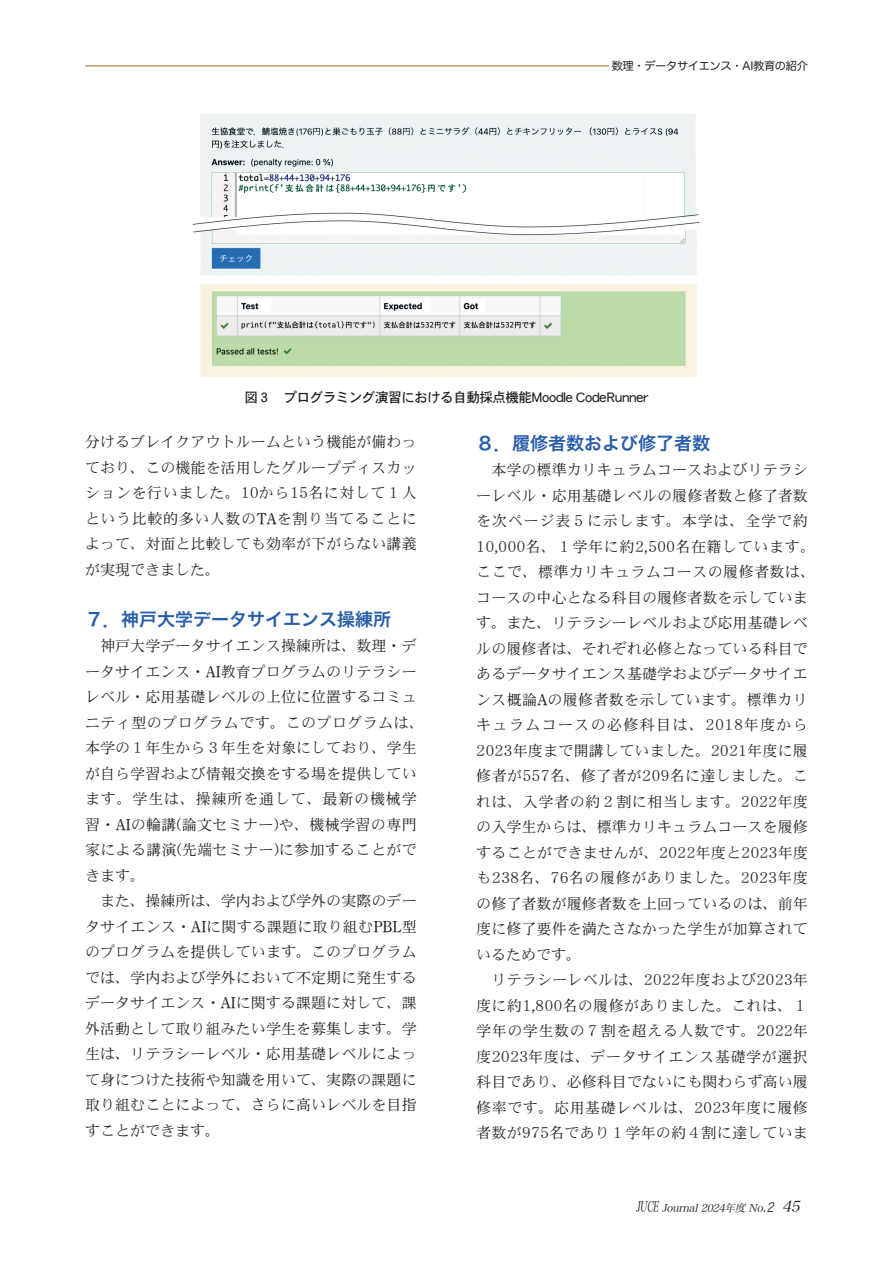
<style>
.page{position:relative;width:893px;height:1263px;background:#fff}
.page>*{position:absolute;margin:0;border:0;box-sizing:border-box;transform-origin:0 0}
.t1{font:18px "Hira Kaku Pro W6";color:#275caa}
.t2{font:15px/25.5px "DFHS Mincho W3 MP RKSJ H";letter-spacing:.005em;color:#231f20;text-align:justify}
.t3{font:13.5px "Heisei Kaku Gothic W5";letter-spacing:-.035em;color:#231f20}
.t4{font:11.25px "Hira Maru Pro W4";letter-spacing:-.035em;color:#231f20}
.t5{font:italic 10.5px "Hira Min Pro W3";color:#231f20}
.s1{font-family:"Century Oldstyle Roman"}
.s2{font-style:normal;font-size:14.4px}
.s3{font-family:"Hira Kaku Pro W3";font-size:12.6px}
.s4{font-size:15px}
</style>
<div class="page">
<hr style="left:85px;top:66px;width:723px;height:1px;background:#a96520">
<div style="left:610px;top:60px;width:198px;height:14px;background:#fff"></div>
<img style="left:192px;top:114px;width:508px;height:263px">
<p class="t4" style="left:612px;top:56px;width:198px">数理・データサイエンス・AI教育の紹介</p>
<p class="t3" style="left:244px;top:391px;width:405px">図３ プログラミング演習における自動採点機能Moodle CodeRunner</p>
<p class="t2" style="left:85px;top:429px;width:333px">分けるブレイクアウトルームという機能が備わっており、この機能を活用したグループディスカッションを行いました。10から15名に対して１人という比較的多い人数の<span class="s1">TA</span>を割り当てることによって、対面と比較しても効率が下がらない講義が実現できました。</p>
<p class="t1" style="left:85px;top:602px;width:308px">７．神戸大学データサイエンス操練所</p>
<p class="t2" style="left:85px;top:633px;width:341px;text-align:left;text-indent:15px">神戸大学データサイエンス操練所は、数理・データサイエンス・<span class="s1">AI</span>教育プログラムのリテラシーレベル・応用基礎レベルの上位に位置するコミュニティ型のプログラムです。このプログラムは、本学の１年生から３年生を対象にしており、学生が自ら学習および情報交換をする場を提供しています。学生は、操練所を通して、最新の機械学習・<span class="s1">AI</span>の輪講(論文セミナー)や、機械学習の専門家による講演(先端セミナー)に参加することができます。</p>
<p class="t2" style="left:85px;top:888px;width:333px;text-indent:15px">また、操練所は、学内および学外の実際のデータサイエンス・<span class="s1">AI</span>に関する課題に取り組む<span class="s1">PBL</span>型のプログラムを提供しています。このプログラムでは、学内および学外において不定期に発生するデータサイエンス・<span class="s1">AI</span>に関する課題に対して、課外活動として取り組みたい学生を募集します。学生は、リテラシーレベル・応用基礎レベルによって身につけた技術や知識を用いて、実際の課題に取り組むことによって、さらに高いレベルを目指すことができます。</p>
<p class="t1" style="left:476px;top:427px;width:235px">８．履修者数および修了者数</p>
<p class="t2" style="left:476px;top:457px;width:341px;text-align:left;text-indent:15px">本学の標準カリキュラムコースおよびリテラシーレベル・応用基礎レベルの履修者数と修了者数を次ページ表５に示します。本学は、全学で約<br>10<span class="s1">,</span>000名、１学年に約2<span class="s1">,</span>500名在籍しています。ここで、標準カリキュラムコースの履修者数は、コースの中心となる科目の履修者数を示しています。また、リテラシーレベルおよび応用基礎レベルの履修者は、それぞれ必修となっている科目であるデータサイエンス基礎学およびデータサイエンス概論<span class="s1">A</span>の履修者数を示しています。標準カリキュラムコースの必修科目は、2018年度から<br>2023年度まで開講していました。2021年度に履修者が557名、修了者が209名に達しました。これは、入学者の約２割に相当します。2022年度の入学生からは、標準カリキュラムコースを履修することができませんが、2022年度と2023年度も238名、76名の履修がありました。2023年度の修了者数が履修者数を上回っているのは、前年度に修了要件を満たさなかった学生が加算されているためです。</p>
<p class="t2" style="left:476px;top:967px;width:333px;text-indent:15px">リテラシーレベルは、2022年度および2023年度に約1<span class="s1">,</span>800名の履修がありました。これは、１学年の学生数の７割を超える人数です。2022年度2023年度は、データサイエンス基礎学が選択科目であり、必修科目でないにも関わらず高い履修率です。応用基礎レベルは、2023年度に履修者数が975名であり１学年の約４割に達していま</p>
<p class="t5" style="left:636px;top:1199px;width:170px"><span class="s2">JUCE</span> Journal 2024年度 No.<span class="s3">2</span> <span class="s4">45</span></p>
</div>
